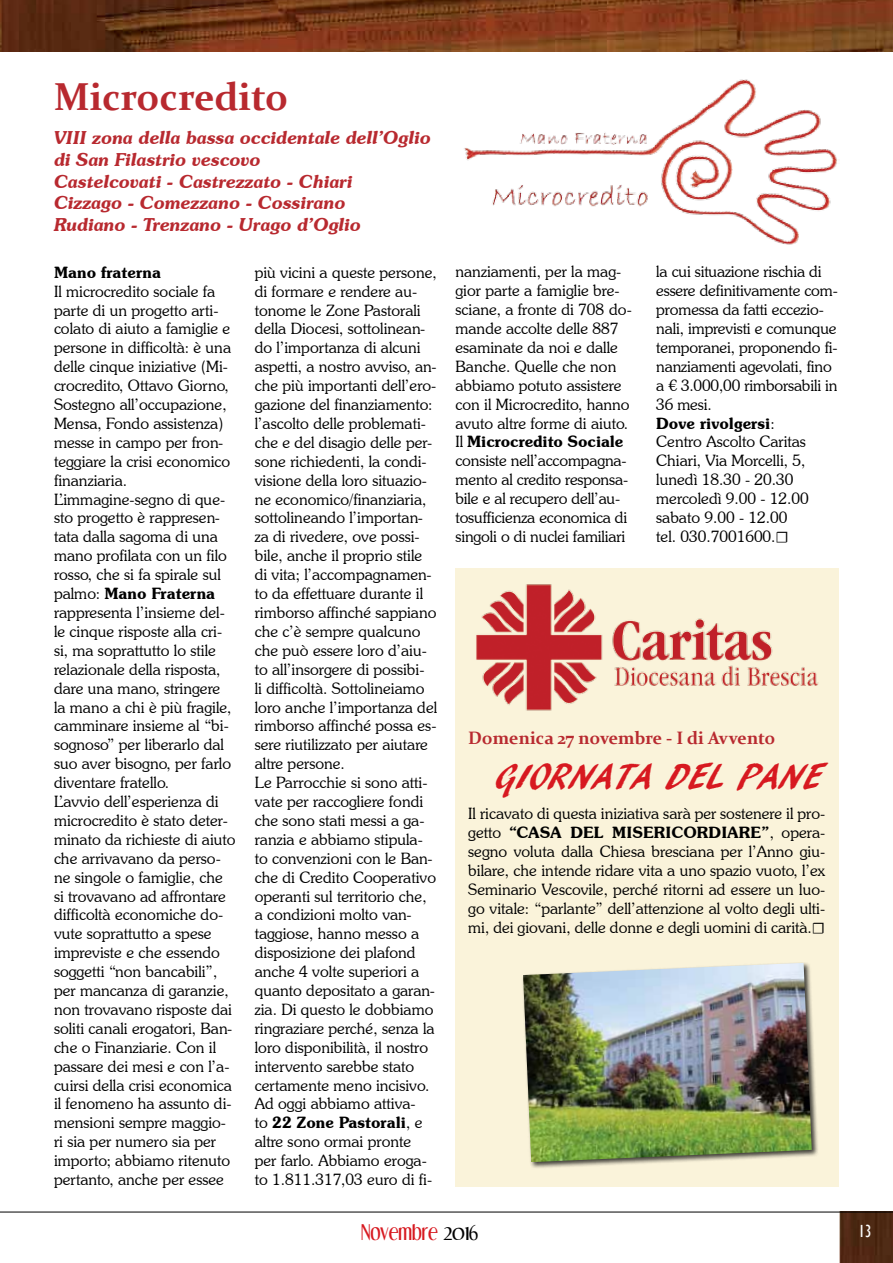
<style>
.page{position:relative;width:893px;height:1263px;background:#fff}
.page>*{position:absolute;margin:0;border:0;box-sizing:border-box;transform-origin:0 0}
.t1{font:700 39px "Constantia";color:#b8292f}
.t2{font:37.5px "ARBLANCA";color:#d71920}
.t3{font:18.75px "Dream Orphans";color:#d71920}
.t4{font:italic 600 18px/21.6px "Souvenir IT Cby BT";color:#b8292f}
.t5{font:700 18px "Constantia";color:#b8292f}
.t6{font:condensed 18px "Gill Sans";color:#fff}
.t7{font:300 15.75px/18.9px "Souvenir IT Cby BT";color:#000}
.t8{font:600 15.75px "Souvenir IT Cby BT";color:#000}
.s1{font-weight:600}
.s2{font-family:"Minion Pro";font-weight:400}
.s3{color:#000}
</style>
<div class="page">
<img style="left:839px;top:1213px;width:54px;height:50px">
<hr style="left:0;top:1212px;width:893px;height:1px;background:#000">
<img style="left:0;top:0;width:893px;height:51px">
<img style="left:464px;top:79px;width:373px;height:166px">
<div style="left:455px;top:568px;width:384px;height:618px;background:#faf3da"></div>
<div style="left:522px;top:962px;width:297px;height:207px;background:#000;opacity:.75"></div>
<img style="left:523px;top:963px;width:289px;height:199px">
<img style="left:476px;top:584px;width:343px;height:127px">
<h1 class="t1" style="left:54px;top:70px;width:236px">Microcredito</h1>
<p class="t4" style="left:54px;top:127px;width:378px">VIII zona della bassa occidentale dell’Oglio di San Filastrio vescovo<br>Castelcovati - Castrezzato - Chiari<br>Cizzago - Comezzano - Cossirano<br>Rudiano - Trenzano - Urago d’Oglio</p>
<p class="t8" style="left:54px;top:262px;width:109px">Mano fraterna</p>
<p class="t7" style="left:54px;top:281px;width:183px">Il microcredito sociale fa parte di un progetto arti&shy;colato di aiuto a famiglie e persone in difficoltà: è una delle cinque iniziative (Mi&shy;crocredito, Ottavo Giorno,<br>Sostegno all’occupazione,<br>Mensa, Fondo assistenza) messe in campo per fron&shy;teggiare la crisi economico finanziaria.<br>L’immagine-segno di que&shy;sto progetto è rappresen&shy;tata dalla sagoma di una mano profilata con un filo rosso, che si fa spirale sul palmo: <span class="s1">Mano Fraterna </span>rappresenta l’insieme del&shy;le cinque risposte alla cri&shy;si, ma soprattutto lo stile relazionale della risposta, dare una mano, stringere la mano a chi è più fragile, camminare insieme al “bi&shy;sognoso” per liberarlo dal suo aver bisogno, per farlo diventare fratello.<br>L’avvio dell’esperienza di microcredito è stato deter&shy;minato da richieste di aiuto che arrivavano da perso&shy;ne singole o famiglie, che si trovavano ad affrontare difficoltà economiche do&shy;vute soprattutto a spese impreviste e che essendo soggetti “non bancabili”, per mancanza di garanzie, non trovavano risposte dai soliti canali erogatori, Ban&shy;che o Finanziarie. Con il passare dei mesi e con l’a&shy;cuirsi della crisi economica il fenomeno ha assunto di&shy;mensioni sempre maggio&shy;ri sia per numero sia per importo; abbiamo ritenuto pertanto, anche per essee</p>
<p class="t7" style="left:255px;top:263px;width:184px">più vicini a queste persone, di formare e rendere au&shy;tonome le Zone Pastorali della Diocesi, sottolinean&shy;do l’importanza di alcuni aspetti, a nostro avviso, an&shy;che più importanti dell’ero&shy;gazione del finanziamento: l’ascolto delle problemati&shy;che e del disagio delle per&shy;sone richiedenti, la condi&shy;visione della loro situazio&shy;ne economico/finanziaria, sottolineando l’importan&shy;za di rivedere, ove possi&shy;bile, anche il proprio stile di vita; l’accompagnamen&shy;to da effettuare durante il rimborso affinché sappiano che c’è sempre qualcuno che può essere loro d’aiu&shy;to all’insorgere di possibi-<br>li difficoltà. Sottolineiamo loro anche l’importanza del rimborso affinché possa es&shy;sere riutilizzato per aiutare altre persone.<br>Le Parrocchie si sono atti&shy;vate per raccogliere fondi che sono stati messi a ga&shy;ranzia e abbiamo stipula&shy;to convenzioni con le Ban&shy;che di Credito Cooperativo operanti sul territorio che, a condizioni molto van&shy;taggiose, hanno messo a disposizione dei plafond anche 4 volte superiori a quanto depositato a garan&shy;zia. Di questo le dobbiamo ringraziare perché, senza la loro disponibilità, il nostro intervento sarebbe stato certamente meno incisivo.<br>Ad oggi abbiamo attiva-<br>to <span class="s1">22 Zone Pastorali</span>, e altre sono ormai pronte<br>per farlo. Abbiamo eroga&shy;to 1.811.317,03 euro di fi-</p>
<p class="t7" style="left:455px;top:262px;width:178px">nanziamenti, per la mag&shy;gior parte a famiglie bre&shy;sciane, a fronte di 708 do&shy;mande accolte delle 887 esaminate da noi e dalle<br>Banche. Quelle che non abbiamo potuto assistere con il Microcredito, hanno avuto altre forme di aiuto.<br>Il <span class="s1">Microcredito Sociale </span>consiste nell’accompagna&shy;mento al credito responsa&shy;bile e al recupero dell’au&shy;tosufficienza economica di singoli o di nuclei familiari</p>
<p class="t7" style="left:656px;top:262px;width:183px">la cui situazione rischia di essere definitivamente com&shy;promessa da fatti eccezio&shy;nali, imprevisti e comunque temporanei, proponendo fi&shy;nanziamenti agevolati, fino a € 3.000,00 rimborsabili in<br>36 mesi.<br><span class="s1">Dove rivolgersi</span>:<br>Centro Ascolto Caritas<br>Chiari, Via Morcelli, 5, lunedì 18.30 - 20.30 mercoledì 9.00 - 12.00 sabato 9.00 - 12.00<br>tel. 030.7001600.<span class="s2">☐</span></p>
<p class="t5" style="left:468px;top:725px;width:309px">Domenica 27 novembre - I di Avvento</p>
<h2 class="t2" style="left:495px;top:756px;width:328px">GIORNATA DEL PANE</h2>
<p class="t7" style="left:468px;top:804px;width:359px;text-align:justify">Il ricavato di questa iniziativa sarà per sostenere il pro&shy;getto <span class="s1">“CASA DEL MISERICORDIARE”</span>, opera&shy;segno voluta dalla Chiesa bresciana per l’Anno giu&shy;bilare, che intende ridare vita a uno spazio vuoto, l’ex Seminario Vescovile, perché ritorni ad essere un luo&shy;go vitale: “parlante” dell’attenzione al volto degli ulti&shy;mi, dei giovani, delle donne e degli uomini di carità.<span class="s2">☐</span></p>
<p class="t3" style="left:361px;top:1221px;width:118px">Novembre <span class="s3">2016</span></p>
<p class="t6" style="left:859px;top:1221px;width:15px">13</p>
</div>
